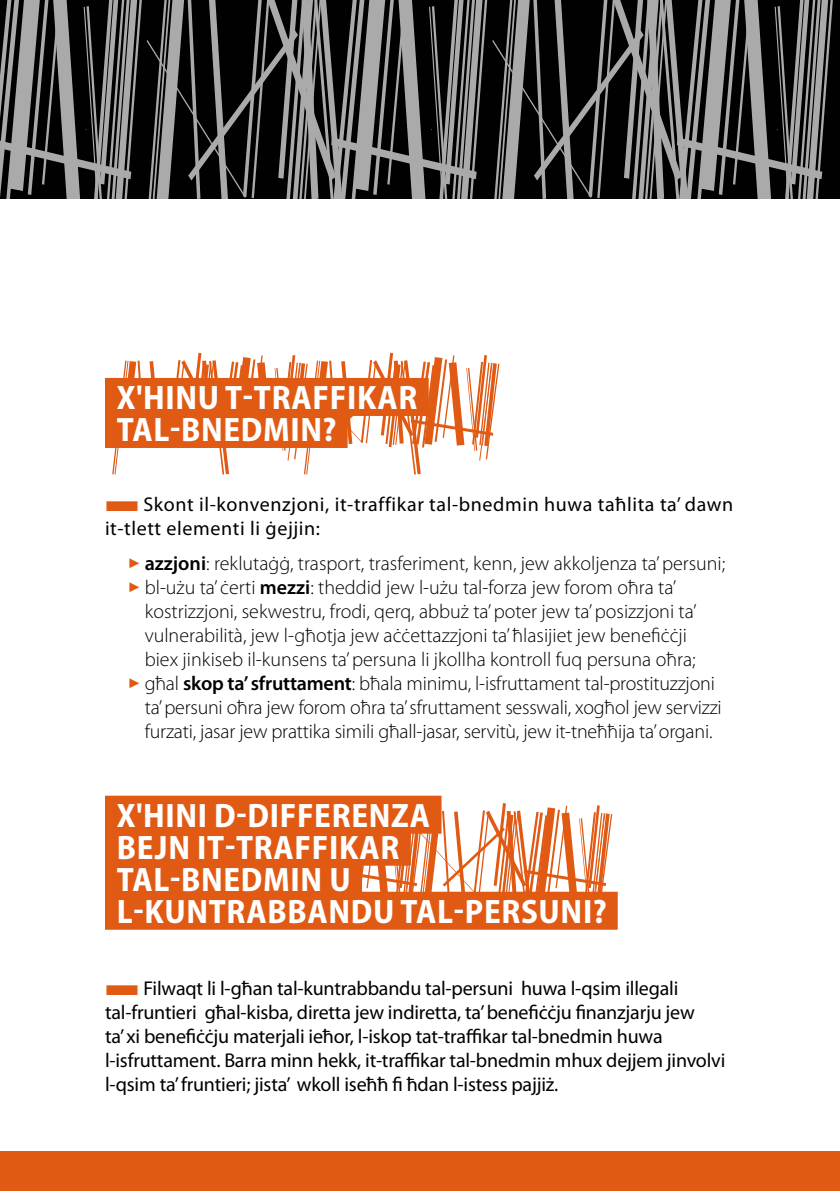
<style>
.page{position:relative;width:840px;height:1191px;background:#fff}
.page>*{position:absolute;margin:0;border:0;box-sizing:border-box;transform-origin:0 0}
.t1{font:700 semi-condensed 34px/32px "Myriad Pro";letter-spacing:.02em;color:#fff}
.t2{font:300 20px/24px "Myriad Pro";color:#000}
.t3{font:20px/24px "Myriad Pro";letter-spacing:-.01em;color:#000}
.t4{font:20px/24px "Myriad Pro";letter-spacing:.03em;color:#000}
.s1{color:#e05a14}
.s2{font-weight:600}
</style>
<div class="page">
<svg style="left:112px;top:353px;width:387px;height:121px"></svg>
<svg style="left:362px;top:803px;width:250px;height:88px"></svg>
<div style="left:105px;top:378px;width:323px;height:38px;background:#e05a14"></div>
<div style="left:105px;top:410px;width:242px;height:38px;background:#e05a14"></div>
<div style="left:105px;top:795px;width:336px;height:38px;background:#e05a14"></div>
<div style="left:105px;top:827px;width:305px;height:38px;background:#e05a14"></div>
<div style="left:105px;top:859px;width:257px;height:38px;background:#e05a14"></div>
<div style="left:105px;top:891px;width:512px;height:38px;background:#e05a14"></div>
<div style="left:0;top:1151px;width:839px;height:40px;background:#e05a14"></div>
<svg style="left:0;top:0;width:832px;height:199px;background:#474747"></svg>
<h1 class="t1" style="left:117px;top:381px;width:302px">X'HINU T-TRAFFIKAR<br>TAL-BNEDMIN?</h1>
<p class="t4" style="left:105px;top:492px;width:629px"><span class="s1">■</span>Skont il-konvenzjoni, it-traffikar tal-bnedmin huwa taħlita ta’ dawn it-tlett elementi li ġejjin:</p>
<p class="t2" style="left:128px;top:551px;width:598px"><span class="s1">✓</span> <span class="s2">azzjoni</span>: reklutaġġ, trasport, trasferiment, kenn, jew akkoljenza ta’ persuni;</p>
<p class="t2" style="left:145px;top:575px;width:553px;text-indent:-17px"><span class="s1">✓</span> bl-użu ta’ ċerti <span class="s2">mezzi</span>: theddid jew l-użu tal-forza jew forom oħra ta’ kostrizzjoni, sekwestru, frodi, qerq, abbuż ta’ poter jew ta’ posizzjoni ta’ vulnerabilità, jew l-għotja jew aċċettazzjoni ta’ ħlasijiet jew benefiċċji biex jinkiseb il-kunsens ta’ persuna li jkollha kontroll fuq persuna oħra;</p>
<p class="t2" style="left:145px;top:671px;width:578px;text-indent:-17px"><span class="s1">✓</span> għal <span class="s2">skop ta’ sfruttament</span>: bħala minimu, l-isfruttament tal-prostituzzjoni ta’ persuni oħra jew forom oħra ta’ sfruttament sesswali, xogħol jew servizzi furzati, jasar jew prattika simili għall-jasar, servitù, jew it-tneħħija ta’ organi.</p>
<h1 class="t1" style="left:117px;top:798px;width:491px">X'HINI D-DIFFERENZA<br>BEJN IT-TRAFFIKAR<br>TAL-BNEDMIN U<br>L-KUNTRABBANDU TAL-PERSUNI?</h1>
<p class="t3" style="left:105px;top:975px;width:621px"><span class="s1">■</span>Filwaqt li l-għan tal-kuntrabbandu tal-persuni huwa l-qsim illegali tal-fruntieri għal-kisba, diretta jew indiretta, ta’ benefiċċju finanzjarju jew<br>ta’ xi benefiċċju materjali ieħor, l-iskop tat-traffikar tal-bnedmin huwa l-isfruttament. Barra minn hekk, it-traffikar tal-bnedmin mhux dejjem jinvolvi l-qsim ta’ fruntieri; jista’ wkoll iseħħ fi ħdan l-istess pajjiż.</p>
</div>
